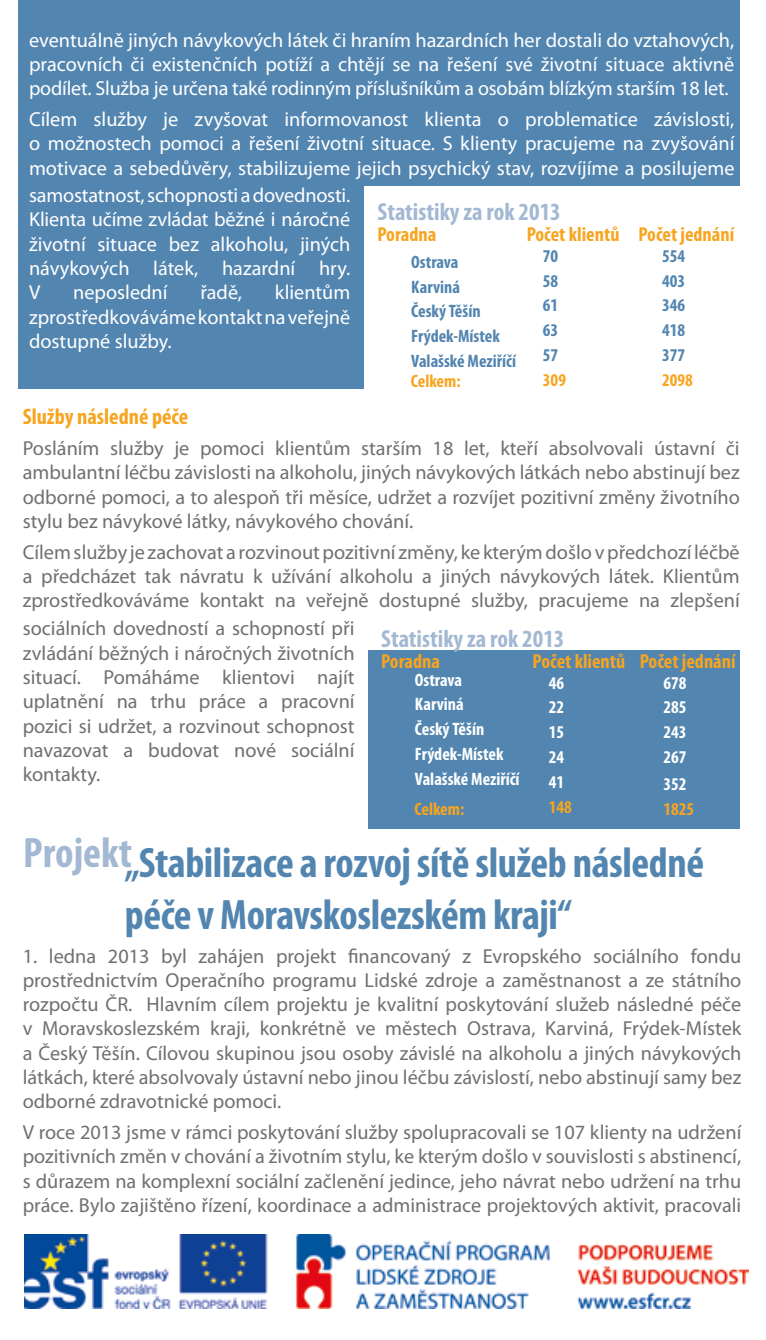
<style>
.page{position:relative;width:766px;height:1340px;background:#fff}
.page>*{position:absolute;margin:0;border:0;box-sizing:border-box;transform-origin:0 0}
.t1{font:700 condensed 42.75px/51.3px "Myriad Pro";letter-spacing:-.01em;color:#5285b0}
.t2{font:700 condensed 42.75px "Myriad Pro";color:#a3b8d3}
.t3{font:700 condensed 24.75px "Myriad Pro";color:#a3b8d3}
.t4{font:700 condensed 22.5px "Myriad Pro";color:#f7a520}
.t5{font:20.25px/24.3px "Myriad Pro";color:#70706f;text-align:justify}
.t6{font:20.25px/24.3px "Myriad Pro";color:#fff;text-align:justify}
.t7{font:700 condensed 20.25px "Myriad Pro";color:#f7a520}
.t8{font:700 condensed 18px/24.8px "Myriad Pro";color:#5285b0;text-align:justify}
.t9{font:700 condensed 18px/24.8px "Myriad Pro";color:#fff;text-align:justify}
.t10{font:700 condensed 18px "Myriad Pro";color:#f7a520}
</style>
<div class="page">
<div style="left:18px;top:0;width:721px;height:185px;background:#5285b0"></div>
<div style="left:18px;top:172px;width:346px;height:216px;background:#5285b0"></div>
<div style="left:368px;top:650px;width:371px;height:178px;background:#5285b0"></div>
<img style="left:24px;top:1234px;width:723px;height:74px">
<p class="t6" style="left:29px;top:28px;width:706px">eventuálně jiných návykových látek či hraním hazardních her dostali do vztahových, pracovních či existenčních potíží a chtějí se na řešení své životní situace aktivně podílet. Služba je určena také rodinným příslušníkům a osobám blízkým starším 18 let.</p>
<p class="t6" style="left:29px;top:107px;width:706px">Cílem služby je zvyšovat informovanost klienta o problematice závislosti, o možnostech pomoci a řešení životní situace. S klienty pracujeme na zvyšování motivace a sebedůvěry, stabilizujeme jejich psychický stav, rozvíjíme a posilujeme</p>
<p class="t6" style="left:29px;top:183px;width:323px">samostatnost, schopnosti a dovednosti.<br>Klienta učíme zvládat běžné i náročné životní situace bez alkoholu, jiných návykových látek, hazardní hry.<br>V</p>
<p class="t6" style="left:29px;top:280px;width:323px;text-indent:246px">klientům zprostředkováváme kontakt na veřejně dostupné služby.</p>
<p class="t6" style="left:73px;top:280px;width:96px">neposlední</p>
<p class="t6" style="left:200px;top:280px;width:43px">řadě,</p>
<p class="t3" style="left:377px;top:196px;width:185px">Statistiky za rok 2013</p>
<p class="t7" style="left:526px;top:222px;width:94px">Počet klientů</p>
<p class="t7" style="left:377px;top:222px;width:60px">Poradna</p>
<p class="t8" style="left:411px;top:249px;width:106px;text-align:left">Ostrava<br>Karviná<br>Český Těšín<br>Frýdek-Místek<br>Valašské Meziříčí</p>
<p class="t10" style="left:410px;top:369px;width:51px">Celkem:</p>
<p class="t8" style="left:543px;top:243px;width:17px">70<br>58<br>61<br>63<br>57</p>
<p class="t10" style="left:543px;top:368px;width:25px">309</p>
<p class="t7" style="left:638px;top:222px;width:97px">Počet jednání</p>
<p class="t8" style="left:662px;top:243px;width:25px">554<br>403<br>346<br>418<br>377</p>
<p class="t10" style="left:662px;top:368px;width:32px">2098</p>
<p class="t4" style="left:23px;top:403px;width:167px">Služby následné péče</p>
<p class="t5" style="left:23px;top:436px;width:718px">Posláním služby je pomoci klientům starším 18 let, kteří absolvovali ústavní či ambulantní léčbu závislosti na alkoholu, jiných návykových látkách nebo abstinují bez odborné pomoci, a to alespoň tři měsíce, udržet a rozvíjet pozitivní změny životního stylu bez návykové látky, návykového chování.</p>
<p class="t5" style="left:23px;top:539px;width:718px">Cílem služby je zachovat a rozvinout pozitivní změny, ke kterým došlo v předchozí léčbě a předcházet tak návratu k užívání alkoholu a jiných návykových látek. Klientům zprostředkováváme kontakt na veřejně dostupné služby, pracujeme na zlepšení</p>
<p class="t5" style="left:23px;top:616px;width:333px">sociálních dovedností a schopností při zvládání běžných i náročných životních situací. Pomáháme klientovi najít uplatnění na trhu práce a pracovní pozici si udržet, a rozvinout schopnost navazovat a budovat nové sociální kontakty.</p>
<p class="t3" style="left:381px;top:623px;width:185px">Statistiky za rok 2013</p>
<p class="t7" style="left:532px;top:648px;width:94px">Počet klientů</p>
<p class="t7" style="left:381px;top:648px;width:60px">Poradna</p>
<p class="t9" style="left:415px;top:667px;width:106px;text-align:left">Ostrava<br>Karviná<br>Český Těšín<br>Frýdek-Místek<br>Valašské Meziříčí</p>
<p class="t10" style="left:414px;top:798px;width:51px">Celkem:</p>
<p class="t9" style="left:548px;top:670px;width:17px">46<br>22<br>15<br>24<br>41</p>
<p class="t10" style="left:548px;top:795px;width:25px">148</p>
<p class="t7" style="left:639px;top:648px;width:97px">Počet jednání</p>
<p class="t9" style="left:663px;top:669px;width:25px">678<br>285<br>243<br>267</p>
<p class="t9" style="left:663px;top:771px;width:25px">352</p>
<p class="t10" style="left:663px;top:798px;width:32px">1825</p>
<h1 class="t2" style="left:23px;top:826px;width:110px">Projekt</h1>
<h1 class="t1" style="left:125px;top:836px;width:580px">„Stabilizace a rozvoj sítě služeb následné péče v Moravskoslezském kraji“</h1>
<p class="t5" style="left:23px;top:943px;width:720px">1. ledna 2013 byl zahájen projekt financovaný z Evropského sociálního fondu prostřednictvím Operačního programu Lidské zdroje a zaměstnanost a ze státního rozpočtu ČR. Hlavním cílem projektu je kvalitní poskytování služeb následné péče v Moravskoslezském kraji, konkrétně ve městech Ostrava, Karviná, Frýdek-Místek a Český Těšín. Cílovou skupinou jsou osoby závislé na alkoholu a jiných návykových látkách, které absolvovaly ústavní nebo jinou léčbu závislostí, nebo abstinují samy bez odborné zdravotnické pomoci.</p>
<p class="t5" style="left:23px;top:1119px;width:720px">V roce 2013 jsme v rámci poskytování služby spolupracovali se 107 klienty na udržení pozitivních změn v chování a životním stylu, ke kterým došlo v souvislosti s abstinencí, s důrazem na komplexní sociální začlenění jedince, jeho návrat nebo udržení na trhu práce. Bylo zajištěno řízení, koordinace a administrace projektových aktivit, pracovali</p>
</div>
